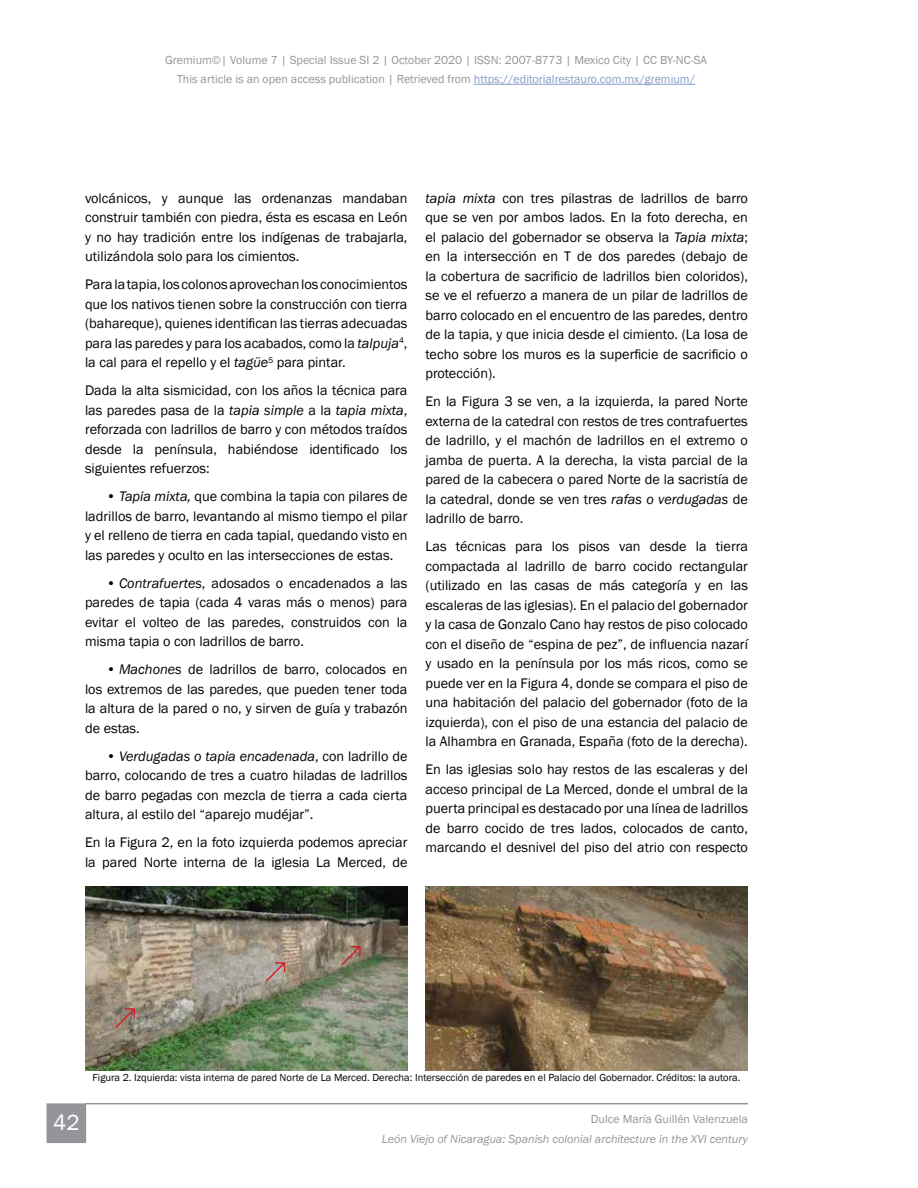
<style>
.page{position:relative;width:918px;height:1188px;background:#fff}
.page>*{position:absolute;margin:0;border:0;box-sizing:border-box;transform-origin:0 0}
.t1{font:22.5px "Franklin Gothic";color:#fff}
.t2{font:14.25px/19.5px "Franklin Gothic";color:#000;text-align:justify}
.t3{font:12px/19.5px "Franklin Gothic";color:#939598;text-align:center}
.t4{font:italic 12px "Franklin Gothic";color:#939598}
.t5{font:10.5px "Franklin Gothic";color:#000}
.s1{color:#869bc6}
.s2{font-style:italic}
</style>
<div class="page">
<div style="left:46px;top:1103px;width:40px;height:40px;background:#939598;border:2px solid #939598"></div>
<hr style="left:85px;top:1103px;width:663px;height:1px;background:#939598">
<hr style="left:474px;top:84px;width:221px;height:1px;background:#869bc6">
<img style="left:425px;top:887px;width:323px;height:183px">
<img style="left:85px;top:887px;width:322px;height:183px">
<svg style="left:114px;top:1007px;width:22px;height:22px"></svg>
<svg style="left:264px;top:961px;width:22px;height:22px"></svg>
<svg style="left:339px;top:945px;width:22px;height:22px"></svg>
<p class="t3" style="left:165px;top:50px;width:543px">Gremium©| Volume 7 | Special Issue SI 2 | October 2020 | ISSN: 2007-8773 | Mexico City | CC BY-NC-SA<br>This article is an open access publication | Retrieved from <span class="s1">https://editorialrestauro.com.mx/gremium/</span></p>
<p class="t2" style="left:85px;top:189px;width:324px">volcánicos, y aunque las ordenanzas mandaban construir también con piedra, ésta es escasa en León y no hay tradición entre los indígenas de trabajarla, utilizándola solo para los cimientos.</p>
<p class="t2" style="left:85px;top:275px;width:324px">Para la tapia, los colonos aprovechan los conocimientos que los nativos tienen sobre la construcción con tierra (bahareque), quienes identifican las tierras adecuadas para las paredes y para los acabados, como la <span class="s2">talpuja</span><sup>4</sup>, la cal para el repello y el <span class="s2">tagüe</span><sup>5</sup> para pintar.</p>
<p class="t2" style="left:85px;top:381px;width:324px">Dada la alta sismicidad, con los años la técnica para las paredes pasa de la <span class="s2">tapia simple</span> a la <span class="s2">tapia mixta</span>, reforzada con ladrillos de barro y con métodos traídos desde la península, habiéndose identificado los siguientes refuerzos:</p>
<p class="t2" style="left:85px;top:487px;width:324px;text-indent:21px"><span class="s2">• Tapia mixta,</span> que combina la tapia con pilares de ladrillos de barro, levantando al mismo tiempo el pilar y el relleno de tierra en cada tapial, quedando visto en las paredes y oculto en las intersecciones de estas.</p>
<p class="t2" style="left:85px;top:574px;width:324px;text-indent:21px"><span class="s2">• Contrafuertes</span>, adosados o encadenados a las paredes de tapia (cada 4 varas más o menos) para evitar el volteo de las paredes, construidos con la misma tapia o con ladrillos de barro.</p>
<p class="t2" style="left:85px;top:660px;width:324px;text-indent:21px"><span class="s2">• Machones</span> de ladrillos de barro, colocados en los extremos de las paredes, que pueden tener toda la altura de la pared o no, y sirven de guía y trabazón de estas.</p>
<p class="t2" style="left:85px;top:747px;width:324px;text-indent:21px"><span class="s2">• Verdugadas o tapia encadenada</span>, con ladrillo de barro, colocando de tres a cuatro hiladas de ladrillos de barro pegadas con mezcla de tierra a cada cierta altura, al estilo del “aparejo mudéjar”.</p>
<p class="t2" style="left:85px;top:833px;width:324px">En la Figura 2, en la foto izquierda podemos apreciar la pared Norte interna de la iglesia La Merced, de</p>
<p class="t2" style="left:425px;top:189px;width:324px"><span class="s2">tapia mixta</span> con tres pilastras de ladrillos de barro que se ven por ambos lados. En la foto derecha, en el palacio del gobernador se observa la <span class="s2">Tapia mixta</span>; en la intersección en T de dos paredes (debajo de la cobertura de sacrificio de ladrillos bien coloridos), se ve el refuerzo a manera de un pilar de ladrillos de barro colocado en el encuentro de las paredes, dentro de la tapia, y que inicia desde el cimiento. (La losa de techo sobre los muros es la superficie de sacrificio o protección).</p>
<p class="t2" style="left:425px;top:392px;width:324px">En la Figura 3 se ven, a la izquierda, la pared Norte externa de la catedral con restos de tres contrafuertes de ladrillo, y el machón de ladrillos en el extremo o jamba de puerta. A la derecha, la vista parcial de la pared de la cabecera o pared Norte de la sacristía de la catedral, donde se ven tres <span class="s2">rafas o verdugadas</span> de ladrillo de barro.</p>
<p class="t2" style="left:425px;top:537px;width:324px">Las técnicas para los pisos van desde la tierra compactada al ladrillo de barro cocido rectangular (utilizado en las casas de más categoría y en las escaleras de las iglesias). En el palacio del gobernador y la casa de Gonzalo Cano hay restos de piso colocado con el diseño de “espina de pez”, de influencia nazarí y usado en la península por los más ricos, como se puede ver en la Figura 4, donde se compara el piso de una habitación del palacio del gobernador (foto de la izquierda), con el piso de una estancia del palacio de la Alhambra en Granada, España (foto de la derecha).</p>
<p class="t2" style="left:425px;top:760px;width:324px">En las iglesias solo hay restos de las escaleras y del acceso principal de La Merced, donde el umbral de la puerta principal es destacado por una línea de ladrillos de barro cocido de tres lados, colocados de canto, marcando el desnivel del piso del atrio con respecto</p>
<p class="t5" style="left:93px;top:1071px;width:649px">Figura 2. Izquierda: vista interna de pared Norte de La Merced. Derecha: Intersección de paredes en el Palacio del Gobernador. Créditos: la autora.</p>
<h1 class="t1" style="left:53px;top:1108px;width:28px">42</h1>
<p class="t3" style="left:591px;top:1110px;width:159px">Dulce María Guillén Valenzuela</p>
<p class="t4" style="left:382px;top:1131px;width:368px">León Viejo of Nicaragua: Spanish colonial architecture in the XVI century</p>
</div>
